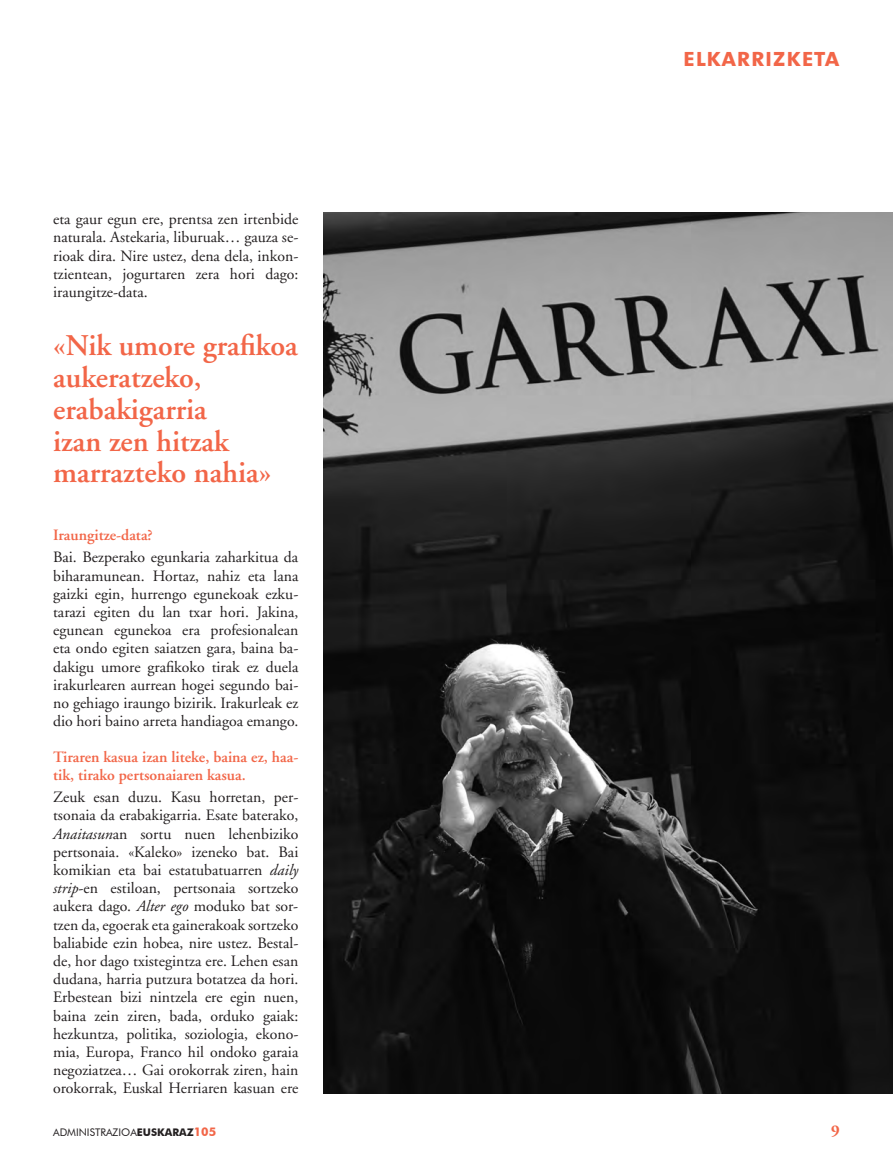
<style>
.page{position:relative;width:893px;height:1170px;background:#fff}
.page>*{position:absolute;margin:0;border:0;box-sizing:border-box;transform-origin:0 0}
.Sumarioa{font:600 30px/31.7px "Adobe Garamond";color:#f26648}
.t1{font:27px "The Sans Bold Caps";color:#f26648}
.t2{font:700 16.5px "Adobe Garamond";color:#f26648}
.Testua{font:15.75px/18.1px "Adobe Garamond";color:#231f20;text-align:justify}
.Galdera{font:600 15.75px/18.1px "Adobe Garamond";color:#f26648}
.t3{font:10.5px "Futura BT";color:#231f20}
.s1{font-style:italic}
.s2{font-weight:700}
.s3{font-weight:700;font-size:12px;color:#f26648}
</style>
<div class="page">
<img style="left:324px;top:213px;width:569px;height:880px">
<p class="Testua" style="left:53px;top:210px;width:247px">eta gaur egun ere, prentsa zen irtenbide naturala. Astekaria, liburuak… gauza se&shy;rioak dira. Nire ustez, dena dela, inkon&shy;tzientean, jogurtaren zera hori dago: iraungitze-data.</p>
<p class="Sumarioa" style="left:53px;top:330px;width:246px">«Nik umore grafikoa aukeratzeko, erabakigarria<br>izan zen hitzak marrazteko nahia»</p>
<p class="Galdera" style="left:53px;top:526px;width:101px">Iraungitze-data?</p>
<p class="Testua" style="left:53px;top:548px;width:247px">Bai. Bezperako egunkaria zaharkitua da biharamunean. Hortaz, nahiz eta lana gaizki egin, hurrengo egunekoak ezku&shy;tarazi egiten du lan txar hori. Jakina, egunean egunekoa era profesionalean eta ondo egiten saiatzen gara, baina ba&shy;dakigu umore grafikoko tirak ez duela irakurlearen aurrean hogei segundo bai&shy;no gehiago iraungo bizirik. Irakurleak ez dio hori baino arreta handiagoa emango.</p>
<p class="Galdera" style="left:53px;top:747px;width:247px">Tiraren kasua izan liteke, baina ez, haa&shy;tik, tirako pertsonaiaren kasua.</p>
<p class="Testua" style="left:53px;top:788px;width:247px">Zeuk esan duzu. Kasu horretan, per&shy;tsonaia da erabakigarria. Esate baterako, <span class="s1">Anaitasun</span>an sortu nuen lehenbiziko pertsonaia. «Kaleko» izeneko bat. Bai komikian eta bai estatubatuarren <span class="s1">daily strip</span>-en estiloan, pertsonaia sortzeko aukera dago. <span class="s1">Alter ego</span> moduko bat sor&shy;tzen da, egoerak eta gainerakoak sortzeko baliabide ezin hobea, nire ustez. Bestal&shy;de, hor dago txistegintza ere. Lehen esan dudana, harria putzura botatzea da hori.<br>Erbestean bizi nintzela ere egin nuen, baina zein ziren, bada, orduko gaiak: hezkuntza, politika, soziologia, ekono&shy;mia, Europa, Franco hil ondoko garaia negoziatzea… Gai orokorrak ziren, hain orokorrak, Euskal Herriaren kasuan ere</p>
<p class="t1" style="left:683px;top:35px;width:158px">elkarrizketa</p>
<p class="t3" style="left:53px;top:1125px;width:165px">ADMINISTRAZIOA<span class="s2">EUSKARAZ</span><span class="s3">105</span></p>
<p class="t2" style="left:831px;top:1121px;width:10px">9</p>
</div>
